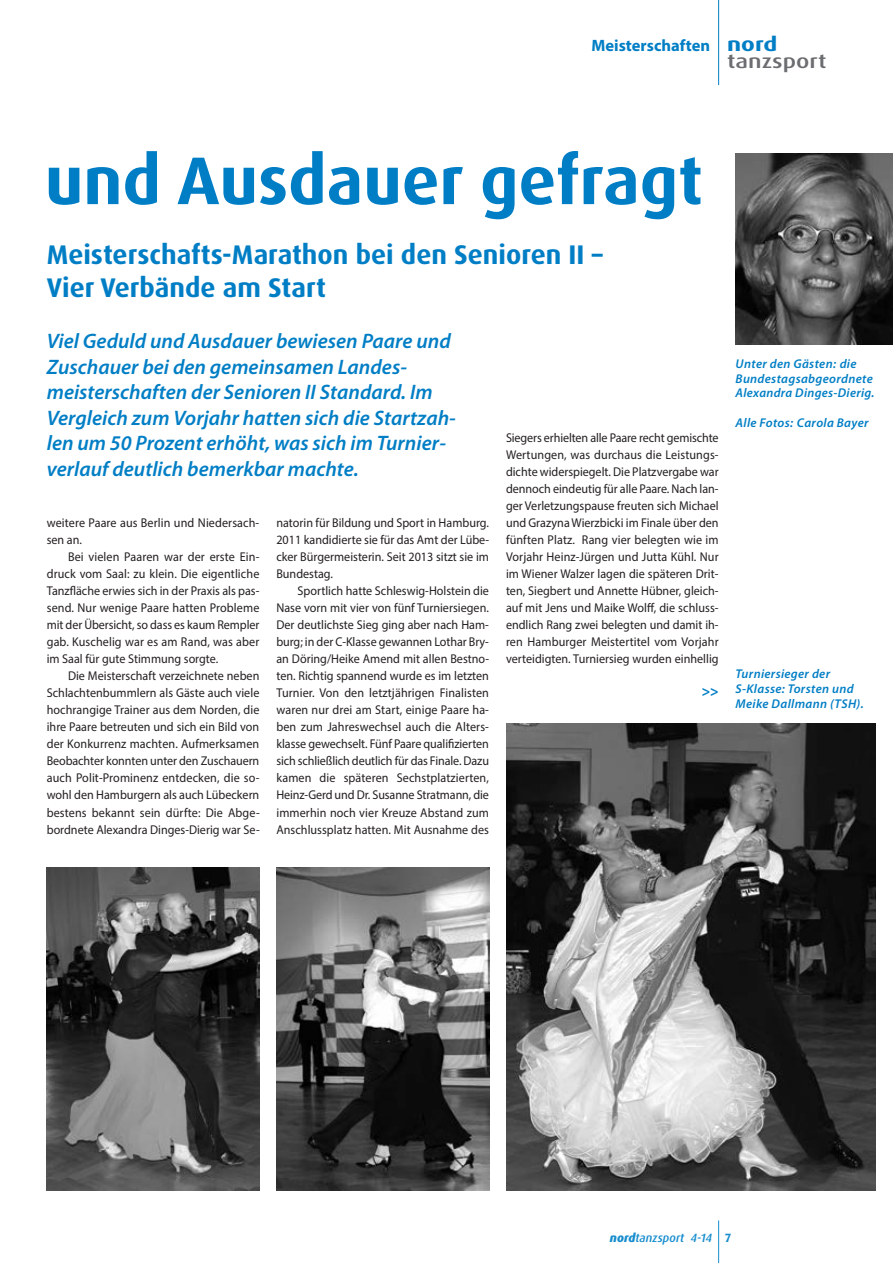
<style>
.page{position:relative;width:893px;height:1263px;background:#fff}
.page>*{position:absolute;margin:0;border:0;box-sizing:border-box;transform-origin:0 0}
.t1{font:700 67.5px "Dax OT";color:#007ec5}
.t2{font:700 27px/33px "Dax OT";color:#007ec5}
.t3{font:italic 600 21px/25.5px "Myriad Pro";color:#007ec5}
.t4{font:500 19.5px "Dax OT";color:#6c6d70;scale:1.25 1}
.t5{font:700 16.5px "Myriad Pro";color:#007ec5}
.t6{font:700 15px "Myriad Pro";color:#007ec5;scale:.95 1}
.t7{font:12.75px/17px "Myriad Pro";color:#231f20;text-align:justify;scale:.95 1}
.t8{font:italic 600 12.75px/14.9px "Myriad Pro";letter-spacing:.025em;color:#007ec5}
.t9{font:italic 500 12px "Dax OT";color:#178dce}
.s1{font-family:"Dax OT";font-size:19.5px}
.s2{font-weight:800}
.s3{font-weight:700;font-style:normal}
</style>
<div class="page">
<img style="left:736px;top:153px;width:157px;height:191px">
<hr style="left:718px;top:0;width:1px;height:85px;background:#007ec5">
<hr style="left:718px;top:1220px;width:1px;height:43px;background:#178dce">
<img style="left:47px;top:867px;width:212px;height:324px">
<img style="left:276px;top:867px;width:213px;height:324px">
<img style="left:506px;top:724px;width:370px;height:467px">
<p class="t5" style="left:592px;top:39px;width:187px">Meisterschaften <span class="s1">nord</span></p>
<h3 class="t4" style="left:727px;top:49px;width:81px">tanzsport</h3>
<h1 class="t1" style="left:45px;top:151px;width:659px">und Ausdauer gefragt</h1>
<h2 class="t2" style="left:47px;top:240px;width:558px">Meisterschafts-Marathon bei den Senioren II –<br>Vier Verbände am Start</h2>
<p class="t3" style="left:47px;top:330px;width:411px">Viel Geduld und Ausdauer bewiesen Paare und Zuschauer bei den gemeinsamen Landes&shy;meisterschaften der Senioren II Standard. Im Vergleich zum Vorjahr hatten sich die Startzah&shy;len um 50 Prozent erhöht, was sich im Turnier&shy;verlauf deutlich bemerkbar machte.</p>
<p class="t7" style="left:47px;top:516px;width:225px">weitere Paare aus Berlin und Niedersach&shy;sen an.</p>
<p class="t7" style="left:47px;top:550px;width:225px;text-indent:21px">Bei vielen Paaren war der erste Ein&shy;druck vom Saal: zu klein. Die eigentliche Tanzfläche erwies sich in der Praxis als pas&shy;send. Nur wenige Paare hatten Probleme mit der Übersicht, so dass es kaum Rempler gab. Kuschelig war es am Rand, was aber im Saal für gute Stimmung sorgte.</p>
<p class="t7" style="left:47px;top:669px;width:226px;text-indent:21px">Die Meisterschaft verzeichnete neben Schlachtenbummlern als Gäste auch viele hochrangige Trainer aus dem Norden, die ihre Paare betreuten und sich ein Bild von der Konkurrenz machten. Aufmerksamen Beobachter konnten unter den Zuschauern auch Polit-Prominenz entdecken, die so&shy;wohl den Hamburgern als auch Lübeckern bestens bekannt sein dürfte: Die Abge&shy;bordnete Alexandra Dinges-Dierig war Se-</p>
<p class="t7" style="left:276px;top:516px;width:226px">natorin für Bildung und Sport in Hamburg.<br>2011 kandidierte sie für das Amt der Lübe&shy;cker Bürgermeisterin. Seit 2013 sitzt sie im Bundestag.</p>
<p class="t7" style="left:276px;top:584px;width:225px;text-indent:21px">Sportlich hatte Schleswig-Holstein die Nase vorn mit vier von fünf Turniersiegen.<br>Der deutlichste Sieg ging aber nach Ham&shy;burg; in der C-Klasse gewannen Lothar Bry&shy;an Döring/Heike Amend mit allen Bestno&shy;ten. Richtig spannend wurde es im letzten Turnier. Von den letztjährigen Finalisten waren nur drei am Start, einige Paare ha&shy;ben zum Jahreswechsel auch die Alters&shy;klasse gewechselt. Fünf Paare qualifizierten sich schließlich deutlich für das Finale. Dazu kamen die späteren Sechstplatzierten, Heinz-Gerd und Dr. Susanne Stratmann, die immerhin noch vier Kreuze Abstand zum Anschlussplatz hatten. Mit Ausnahme des</p>
<p class="t7" style="left:506px;top:431px;width:225px">Siegers erhielten alle Paare recht gemischte Wertungen, was durchaus die Leistungs&shy;dichte widerspiegelt. Die Platzvergabe war dennoch eindeutig für alle Paare. Nach lan&shy;ger Verletzungspause freuten sich Michael und Grazyna Wierzbicki im Finale über den fünften Platz. Rang vier belegten wie im Vorjahr Heinz-Jürgen und Jutta Kühl. Nur im Wiener Walzer lagen die späteren Drit&shy;ten, Siegbert und Annette Hübner, gleich&shy;auf mit Jens und Maike Wolff, die schluss&shy;endlich Rang zwei belegten und damit ih&shy;ren Hamburger Meistertitel vom Vorjahr verteidigten. Turniersieg wurden einhellig</p>
<p class="t6" style="left:702px;top:685px;width:19px">&gt;&gt;</p>
<p class="t8" style="left:736px;top:357px;width:140px">Unter den Gästen: die<br>Bundestagsabgeordnete<br>Alexandra Dinges-Dierig.</p>
<p class="t8" style="left:736px;top:416px;width:134px">Alle Fotos: Carola Bayer</p>
<p class="t8" style="left:736px;top:667px;width:130px">Turniersieger der<br>S-Klasse: Torsten und<br>Meike Dallmann (TSH).</p>
<p class="t9" style="left:610px;top:1230px;width:123px"><span class="s2">nord</span>tanzsport 4-14 <span class="s3">7</span></p>
</div>
